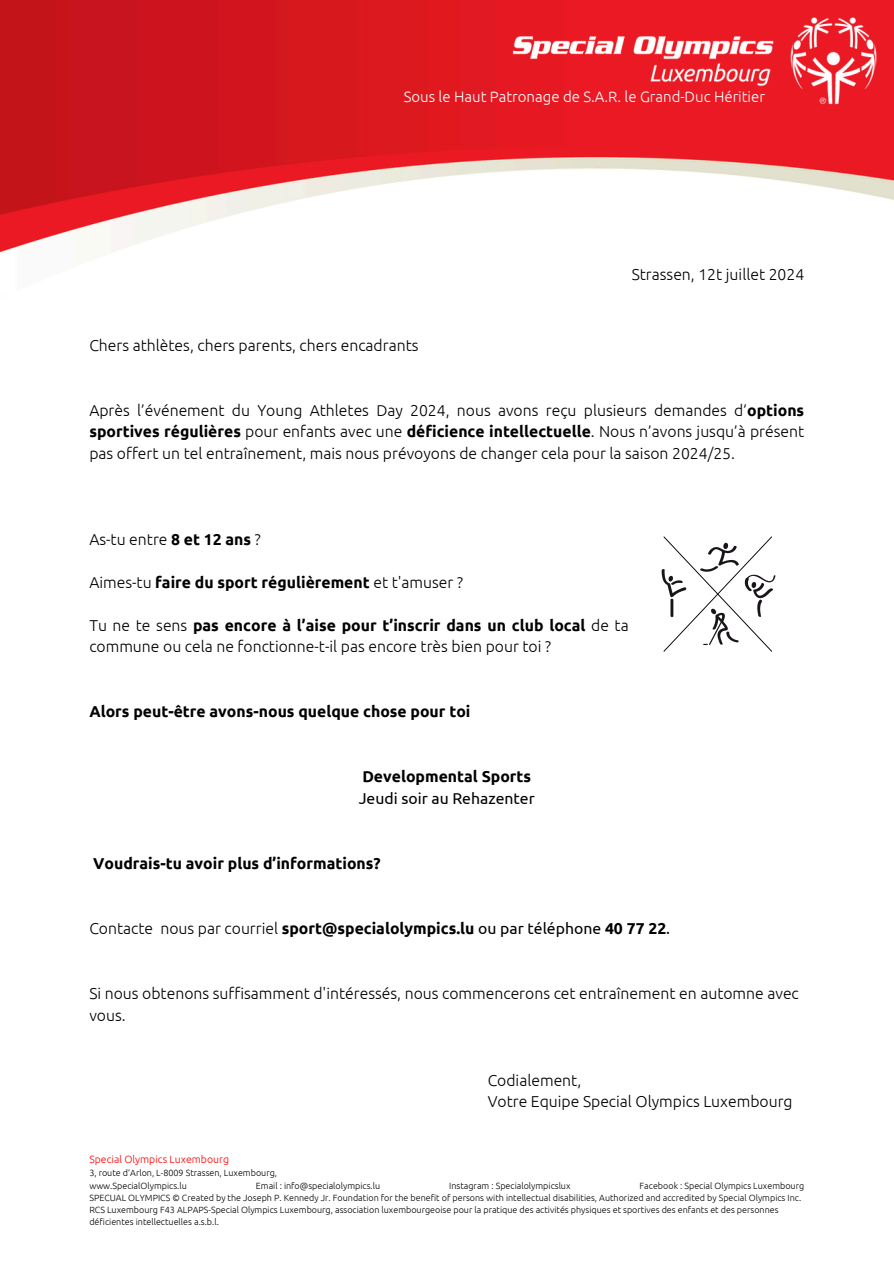
<style>
.page{position:relative;width:894px;height:1264px;background:#fff}
.page>*{position:absolute;margin:0;border:0;box-sizing:border-box;transform-origin:0 0}
.t1{font:300 15.75px/21.3px "Ubuntu";color:#000}
.t2{font:700 15.75px "Ubuntu";color:#000}
.t3{font:15.75px/21.3px "Ubuntu";color:#000}
.t4{font:300 15px "Ubuntu";color:#fff}
.t5{font:300 10.5px "Ubuntu";color:#f00}
.t6{font:300 9px/12px "Ubuntu";color:#000}
.s1{font-weight:700}
.s2{font-weight:300}
.s3{font-weight:400}
</style>
<div class="page">
<img style="left:0;top:0;width:893px;height:253px">
<img style="left:495px;top:0;width:398px;height:122px">
<svg style="left:663px;top:536px;width:109px;height:116px"></svg>
<img style="left:673px;top:536px;width:90px;height:116px">
<img style="left:661px;top:558px;width:57px;height:69px">
<img style="left:715px;top:562px;width:61px;height:69px">
<h2 class="t4" style="left:403px;top:88px;width:362px">Sous le Haut Patronage de S.A.R. le Grand-Duc Héritier</h2>
<p class="t1" style="left:89px;top:334px;width:330px">Chers athlètes, chers parents, chers encadrants</p>
<p class="t1" style="left:631px;top:263px;width:174px">Strassen, 12t juillet 2024</p>
<h2 class="t1" style="left:89px;top:399px;width:716px;text-align:justify">Après l’événement du Young Athletes Day 2024, nous avons reçu plusieurs demandes d’<span class="s1">options sportives régulières</span> pour enfants avec une <span class="s1">déficience intellectuelle</span>. Nous n’avons jusqu’à présent pas offert un tel entraînement, mais nous prévoyons de changer cela pour la saison 2024/25.</h2>
<h2 class="t1" style="left:89px;top:528px;width:173px">As-tu entre <span class="s1">8 et 12 ans</span> ?</h2>
<p class="t2" style="left:89px;top:573px;width:375px"><span class="s2">Aimes-tu</span> faire du sport régulièrement <span class="s2">et t'amuser ?</span></p>
<p class="t1" style="left:89px;top:614px;width:540px">Tu ne te sens <span class="s1">pas encore à l’aise pour t’inscrir dans un club local</span> de ta commune ou cela ne fonctionne-t-il pas encore très bien pour toi ?</p>
<p class="t2" style="left:89px;top:702px;width:382px">Alors peut-être avons-nous quelque chose pour toi</p>
<h2 class="t3" style="left:358px;top:766px;width:177px"><span class="s1">Developmental Sports<br></span>Jeudi soir au Rehazenter</h2>
<h2 class="t2" style="left:93px;top:854px;width:289px">Voudrais-tu avoir plus d’informations?</h2>
<p class="t2" style="left:89px;top:919px;width:582px"><span class="s2">Contacte nous par courriel</span> sport@specialolympics.lu <span class="s3">ou par téléphone</span> 40 77 22<span class="s3">.</span></p>
<h2 class="t1" style="left:89px;top:982px;width:710px">Si nous obtenons suffisamment d'intéressés, nous commencerons cet entraînement en automne avec vous.</h2>
<h2 class="t1" style="left:487px;top:1069px;width:306px">Codialement,<br>Votre Equipe Special Olympics Luxembourg</h2>
<h2 class="t5" style="left:89px;top:1153px;width:141px">Special Olympics Luxembourg</h2>
<h1 class="t6" style="left:89px;top:1166px;width:189px">3, route d’Arlon, L-8009 Strassen, Luxembourg,</h1>
<h2 class="t6" style="left:89px;top:1203px;width:690px">RCS Luxembourg F43 ALPAPS-Special Olympics Luxembourg, association luxembourgeoise pour la pratique des activités physiques et sportives des enfants et des personnes déficientes intellectuelles a.s.b.l.</h2>
<h2 class="t6" style="left:89px;top:1179px;width:99px">www.SpecialOlympics.lu</h2>
<h2 class="t6" style="left:256px;top:1179px;width:126px">Email : info@specialolympics.lu</h2>
<p class="t6" style="left:449px;top:1179px;width:123px">Instagram : Specialolympicslux</p>
<h3 class="t6" style="left:639px;top:1179px;width:166px">Facebook : Special Olympics Luxembourg</h3>
<h1 class="t6" style="left:89px;top:1191px;width:713px">SPECUAL OLYMPICS © Created by the Joseph P. Kennedy Jr. Foundation for the benefit of persons with intellectual disabilities, Authorized and accredited by Special Olympics Inc.</h1>
</div>
